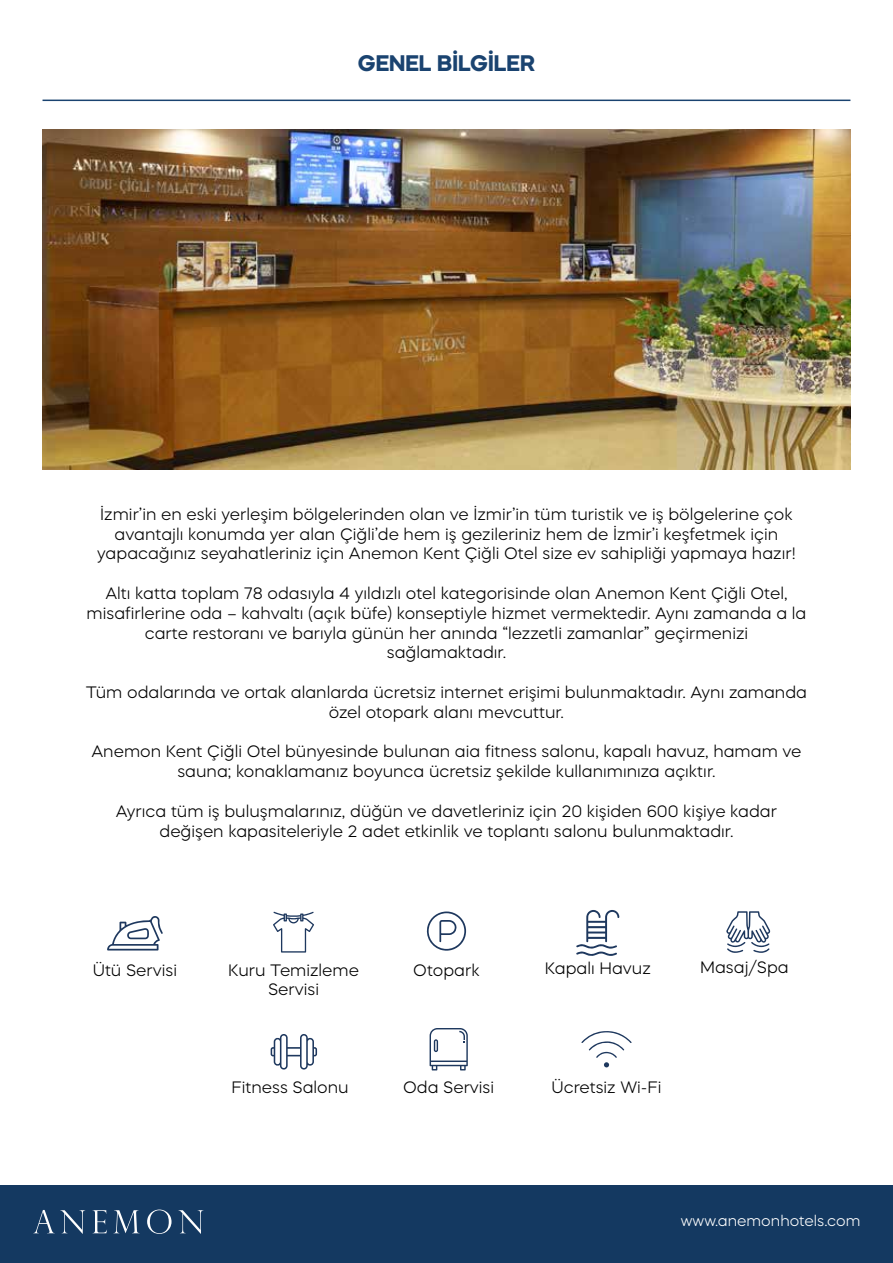
<style>
.page{position:relative;width:893px;height:1263px;background:#fff}
.page>*{position:absolute;margin:0;border:0;box-sizing:border-box;transform-origin:0 0}
.t1{font:700 22.5px "Mazzard H";color:#1a4370}
.t2{font:300 16.5px/19.8px "Mazzard H";color:#000;text-align:center}
.t3{font:300 15px "Mazzard H";color:#fff}
</style>
<div class="page">
<hr style="left:43px;top:100px;width:807px;height:1px;background:#1a4370">
<img style="left:43px;top:129px;width:807px;height:340px">
<svg style="left:726px;top:911px;width:45px;height:42px"></svg>
<svg style="left:107px;top:916px;width:56px;height:34px"></svg>
<svg style="left:273px;top:912px;width:41px;height:40px"></svg>
<svg style="left:426px;top:911px;width:40px;height:40px"></svg>
<svg style="left:576px;top:910px;width:43px;height:46px"></svg>
<svg style="left:581px;top:1031px;width:51px;height:36px"></svg>
<svg style="left:430px;top:1028px;width:38px;height:42px"></svg>
<svg style="left:271px;top:1034px;width:46px;height:36px"></svg>
<div style="left:0;top:1185px;width:893px;height:78px;background:#143961"></div>
<svg style="left:33px;top:1210px;width:52px;height:24px"></svg>
<svg style="left:93px;top:1210px;width:14px;height:23px"></svg>
<svg style="left:114px;top:1210px;width:25px;height:23px"></svg>
<svg style="left:147px;top:1209px;width:25px;height:25px"></svg>
<svg style="left:178px;top:1210px;width:25px;height:24px"></svg>
<h1 class="t1" style="left:358px;top:48px;width:179px">GENEL BİLGİLER</h1>
<p class="t2" style="left:97px;top:504px;width:700px">İzmir’in en eski yerleşim bölgelerinden olan ve İzmir’in tüm turistik ve iş bölgelerine çok avantajlı konumda yer alan Çiğli’de hem iş gezileriniz hem de İzmir’i keşfetmek için yapacağınız seyahatleriniz için Anemon Kent Çiğli Otel size ev sahipliği yapmaya hazır!</p>
<p class="t2" style="left:87px;top:583px;width:721px">Altı katta toplam 78 odasıyla 4 yıldızlı otel kategorisinde olan Anemon Kent Çiğli Otel, misafirlerine oda – kahvaltı (açık büfe) konseptiyle hizmet vermektedir. Aynı zamanda a la carte restoranı ve barıyla günün her anında “lezzetli zamanlar” geçirmenizi sağlamaktadır.</p>
<p class="t2" style="left:86px;top:682px;width:723px">Tüm odalarında ve ortak alanlarda ücretsiz internet erişimi bulunmaktadır. Aynı zamanda özel otopark alanı mevcuttur.</p>
<p class="t2" style="left:91px;top:741px;width:711px">Anemon Kent Çiğli Otel bünyesinde bulunan aia fitness salonu, kapalı havuz, hamam ve sauna; konaklamanız boyunca ücretsiz şekilde kullanımınıza açıktır.</p>
<p class="t2" style="left:116px;top:801px;width:663px">Ayrıca tüm iş buluşmalarınız, düğün ve davetleriniz için 20 kişiden 600 kişiye kadar değişen kapasiteleriyle 2 adet etkinlik ve toplantı salonu bulunmaktadır.</p>
<p class="t2" style="left:93px;top:960px;width:86px">Ütü Servisi</p>
<p class="t2" style="left:228px;top:960px;width:132px">Kuru Temizleme</p>
<p class="t2" style="left:545px;top:958px;width:108px">Kapalı Havuz</p>
<p class="t2" style="left:700px;top:957px;width:90px">Masaj/Spa</p>
<p class="t2" style="left:268px;top:979px;width:53px">Servisi</p>
<p class="t2" style="left:413px;top:960px;width:68px">Otopark</p>
<p class="t2" style="left:231px;top:1077px;width:119px">Fitness Salonu</p>
<p class="t2" style="left:403px;top:1077px;width:93px">Oda Servisi</p>
<p class="t2" style="left:551px;top:1077px;width:112px">Ücretsiz Wi-Fi</p>
<p class="t3" style="left:681px;top:1212px;width:181px">www.anemonhotels.com</p>
</div>
